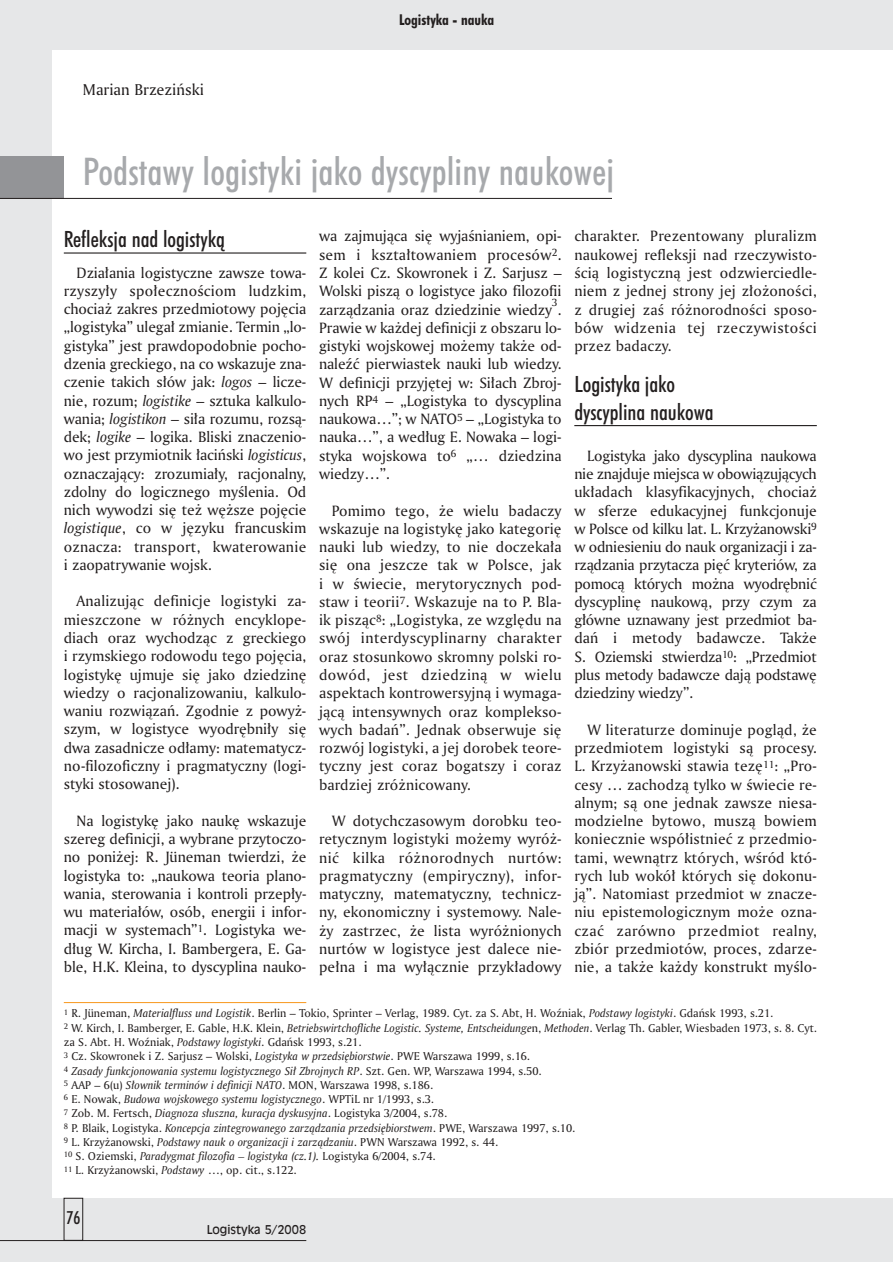
<style>
.page{position:relative;width:893px;height:1262px;background:#fff}
.page>*{position:absolute;margin:0;border:0;box-sizing:border-box;transform-origin:0 0}
.t1{font:500 condensed 38.25px "Futura PL";letter-spacing:.005em;color:#a7a9ac}
.t2{font:500 condensed 22.5px/27.8px "Futura PL";color:#231f1f}
.t3{font:500 condensed 18px "Futura PL";color:#231f1f}
.t4{font:16.5px "Amerigo PL Roman A";color:#231f1f}
.t5{font:15.75px/18.3px "Amerigo PL Roman A";color:#231f1f;text-align:justify}
.t6{font:700 condensed 15px "Futura PL";color:#231f1f}
.t7{font:12px/14.2px "Amerigo PL Roman A";color:#231f1f}
.t8{font:12px "Amerigo PL Italic A";color:#231f1f}
.t9{font:12px "Incised 901 PL";color:#231f1f}
.t10{font:10.95px "Amerigo PL Roman A";color:#231f1f}
.s1{font-family:"Amerigo PL Italic A"}
.s2{font-family:"Amerigo PL Roman A"}
</style>
<div class="page">
<div style="left:0;top:0;width:892px;height:50px;background:#e6e7e8"></div>
<div style="left:0;top:1198px;width:892px;height:63px;background:#e6e7e8"></div>
<div style="left:0;top:0;width:51px;height:1261px;background:#e6e7e8"></div>
<div style="left:64px;top:1198px;width:19px;height:42px;border:1px solid #231f1f"></div>
<hr style="left:0;top:1240px;width:306px;height:1px;background:#231f1f">
<hr style="left:64px;top:252px;width:242px;height:1px;background:#231f1f">
<hr style="left:574px;top:425px;width:242px;height:1px;background:#231f1f">
<div style="left:0;top:156px;width:64px;height:42px;background:#939497"></div>
<hr style="left:0;top:198px;width:612px;height:1px;background:#231f1f">
<hr style="left:64px;top:1002px;width:242px;height:1px;background:#f8981c">
<p class="t4" style="left:83px;top:83px;width:123px">Marian Brzeziƒski</p>
<p class="t6" style="left:399px;top:14px;width:97px">Logistyka - nauka</p>
<h1 class="t1" style="left:83px;top:158px;width:533px">Podstawy logistyki jako dyscypliny naukowej</h1>
<h2 class="t2" style="left:64px;top:228px;width:163px">Refleksja nad logistykà</h2>
<p class="t5" style="left:64px;top:265px;width:244px;text-indent:13px">Dzia∏ania logistyczne zawsze towa&shy;rzyszy∏y spo∏ecznoÊciom ludzkim, chocia˝ zakres przedmiotowy poj´cia „logistyka” ulega∏ zmianie. Termin „lo&shy;gistyka” jest prawdopodobnie pocho&shy;dzenia greckiego, na co wskazuje zna&shy;czenie takich s∏ów jak: <span class="s1">logos</span> – licze&shy;nie, rozum; <span class="s1">logistike</span> – sztuka kalkulo&shy;wania; <span class="s1">logistikon</span> – si∏a rozumu, rozsà&shy;dek; <span class="s1">logike</span> – logika. Bliski znaczenio&shy;wo jest przymiotnik ∏aciƒski <span class="s1">logisticus</span>, oznaczajàcy: zrozumia∏y, racjonalny, zdolny do logicznego myÊlenia. Od nich wywodzi si´ te˝ w´˝sze poj´cie <span class="s1">logistique</span>, co w j´zyku francuskim oznacza: transport, kwaterowanie i zaopatrywanie wojsk.</p>
<p class="t5" style="left:64px;top:593px;width:244px;text-indent:13px">Analizujàc definicje logistyki za&shy;mieszczone w ró˝nych encyklope&shy;diach oraz wychodzàc z greckiego i rzymskiego rodowodu tego poj´cia, logistyk´ ujmuje si´ jako dziedzin´ wiedzy o racjonalizowaniu, kalkulo&shy;waniu rozwiàzaƒ. Zgodnie z powy˝- szym, w logistyce wyodr´bni∏y si´ dwa zasadnicze od∏amy: matematycz&shy;no-filozoficzny i pragmatyczny (logi&shy;styki stosowanej).</p>
<p class="t5" style="left:64px;top:812px;width:244px;text-indent:13px">Na logistyk´ jako nauk´ wskazuje szereg definicji, a wybrane przytoczo&shy;no poni˝ej: R. Jüneman twierdzi, ˝e logistyka to: „naukowa teoria plano&shy;wania, sterowania i kontroli przep∏y&shy;wu materia∏ów, osób, energii i infor&shy;macji w systemach”<sup>1</sup>. Logistyka we&shy;d∏ug W. Kircha, I. Bambergera, E. Ga&shy;ble, H.K. Kleina, to dyscyplina nauko-</p>
<p class="t5" style="left:319px;top:228px;width:244px">wa zajmujàca si´ wyjaÊnianiem, opi&shy;sem i kszta∏towaniem procesów<sup>2</sup>.<br>Z kolei Cz. Skowronek i Z. Sarjusz – Wolski piszà o logistyce jako filozofii zarzàdzania oraz dziedzinie wiedzy .</p>
<p class="t10" style="left:552px;top:298px;width:7px">3</p>
<p class="t5" style="left:319px;top:320px;width:244px">Prawie w ka˝dej definicji z obszaru lo&shy;gistyki wojskowej mo˝emy tak˝e od&shy;naleêç pierwiastek nauki lub wiedzy.<br>W definicji przyj´tej w: Si∏ach Zbroj&shy;nych RP<sup>4</sup> – „Logistyka to dyscyplina naukowa…”; w NATO<sup>5</sup> – „Logistyka to nauka…”, a wed∏ug E. Nowaka – logi&shy;styka wojskowa to<sup>6</sup> „… dziedzina wiedzy…”.</p>
<p class="t5" style="left:319px;top:502px;width:244px;text-indent:13px">Pomimo tego, ˝e wielu badaczy wskazuje na logistyk´ jako kategori´ nauki lub wiedzy, to nie doczeka∏a si´ ona jeszcze tak w Polsce, jak i w Êwiecie, merytorycznych pod&shy;staw i teorii<sup>7</sup>. Wskazuje na to P. Bla&shy;ik piszàc<sup>8</sup>: „Logistyka, ze wzgl´du na swój interdyscyplinarny charakter oraz stosunkowo skromny polski ro&shy;dowód, jest dziedzinà w wielu aspektach kontrowersyjnà i wymaga&shy;jàcà intensywnych oraz komplekso&shy;wych badaƒ”. Jednak obserwuje si´ rozwój logistyki, a jej dorobek teore&shy;tyczny jest coraz bogatszy i coraz bardziej zró˝nicowany.</p>
<p class="t5" style="left:319px;top:813px;width:244px;text-indent:13px">W dotychczasowym dorobku teo&shy;retycznym logistyki mo˝emy wyró˝- niç kilka ró˝norodnych nurtów: pragmatyczny (empiryczny), infor&shy;matyczny, matematyczny, technicz&shy;ny, ekonomiczny i systemowy. Nale-˝y zastrzec, ˝e lista wyró˝nionych nurtów w logistyce jest dalece nie&shy;pe∏na i ma wy∏àcznie przyk∏adowy</p>
<p class="t5" style="left:574px;top:228px;width:244px">charakter. Prezentowany pluralizm naukowej refleksji nad rzeczywisto-Êcià logistycznà jest odzwierciedle&shy;niem z jednej strony jej z∏o˝onoÊci, z drugiej zaÊ ró˝norodnoÊci sposo&shy;bów widzenia tej rzeczywistoÊci przez badaczy.</p>
<h2 class="t2" style="left:574px;top:373px;width:141px">Logistyka jako dyscyplina naukowa</h2>
<p class="t5" style="left:574px;top:448px;width:244px;text-indent:13px">Logistyka jako dyscyplina naukowa nie znajduje miejsca w obowiàzujàcych uk∏adach klasyfikacyjnych, chocia˝ w sferze edukacyjnej funkcjonuje w Polsce od kilku lat. L. Krzy˝anowski<sup>9 </sup>w odniesieniu do nauk organizacji i za&shy;rzàdzania przytacza pi´ç kryteriów, za pomocà których mo˝na wyodr´bniç dyscyplin´ naukowà, przy czym za g∏ówne uznawany jest przedmiot ba&shy;daƒ i metody badawcze. Tak˝e S. Oziemski stwierdza<sup>10</sup>: „Przedmiot plus metody badawcze dajà podstaw´ dziedziny wiedzy”.</p>
<p class="t5" style="left:574px;top:722px;width:244px;text-indent:13px">W literaturze dominuje poglàd, ˝e przedmiotem logistyki sà procesy.<br>L. Krzy˝anowski stawia tez´<sup>11</sup>: „Pro&shy;cesy … zachodzà tylko w Êwiecie re&shy;alnym; sà one jednak zawsze niesa&shy;modzielne bytowo, muszà bowiem koniecznie wspó∏istnieç z przedmio&shy;tami, wewnàtrz których, wÊród któ&shy;rych lub wokó∏ których si´ dokonu&shy;jà”. Natomiast przedmiot w znacze&shy;niu epistemologicznym mo˝e ozna&shy;czaç zarówno przedmiot realny, zbiór przedmiotów, proces, zdarze&shy;nie, a tak˝e ka˝dy konstrukt myÊlo-</p>
<p class="t7" style="left:64px;top:1007px;width:754px"><sup>1</sup> R. Jüneman, <span class="s1">Materialfluss und Logistik</span>. Berlin – Tokio, Sprinter – Verlag, 1989. Cyt. za S. Abt, H. Woêniak, <span class="s1">Podstawy logistyki</span>. Gdaƒsk 1993, s.21.<br><sup>2</sup> W. Kirch, I. Bamberger, E. Gable, H.K. Klein, <span class="s1">Betriebswirtchofliche Logistic. Systeme, Entscheidunge</span>n, <span class="s1">Methoden</span>. Verlag Th. Gabler, Wiesbaden 1973, s. 8. Cyt. za S. Abt. H. Woêniak, <span class="s1">Podstawy logistyki</span>. Gdaƒsk 1993, s.21.<br><sup>3</sup> Cz. Skowronek i Z. Sarjusz – Wolski, <span class="s1">Logistyka w przedsi´biorstwie</span>. PWE Warszawa 1999, s.16.</p>
<p class="t8" style="left:64px;top:1066px;width:479px"><sup>4</sup> Zasady funkcjonowania systemu logistycznego Si∏ Zbrojnych RP<span class="s2">. Szt. Gen. WP, Warszawa 1994, s.50.</span></p>
<p class="t7" style="left:64px;top:1078px;width:371px"><sup>5</sup> AAP – 6(u) <span class="s1">S∏ownik terminów i definicji NATO</span>. MON, Warszawa 1998, s.186.</p>
<p class="t8" style="left:64px;top:1094px;width:371px"><sup>6</sup> <span class="s2">E. Nowak,</span> Budowa wojskowego systemu logistycznego<span class="s2">. WPTiL nr 1/1993, s.3.</span></p>
<p class="t7" style="left:64px;top:1107px;width:385px"><sup>7</sup> Zob. M. Fertsch, <span class="s1">Diagnoza s∏uszna, kuracja dyskusyjna</span>. Logistyka 3/2004, s.78.</p>
<p class="t8" style="left:64px;top:1123px;width:513px"><sup>8</sup> <span class="s2">P. Blaik, Logistyka.</span> Koncepcja zintegrowanego zarzàdzania przedsi´biorstwem<span class="s2">. PWE, Warszawa 1997, s.10.</span></p>
<p class="t7" style="left:64px;top:1135px;width:436px"><sup>9</sup> L. Krzy˝anowski, <span class="s1">Podstawy nauk o organizacji i zarzàdzaniu</span>. PWN Warszawa 1992, s. 44.</p>
<p class="t8" style="left:64px;top:1151px;width:373px"><sup>10</sup> <span class="s2">S. Oziemski,</span> Paradygmat filozofia – logistyka (cz.1). <span class="s2">Logistyka 6/2004, s.74.</span></p>
<p class="t7" style="left:64px;top:1164px;width:234px"><sup>11</sup> L. Krzy˝anowski, <span class="s1">Podstawy</span> …, op. cit., s.122.</p>
<p class="t3" style="left:66px;top:1211px;width:15px">76</p>
<p class="t9" style="left:207px;top:1225px;width:101px">Logistyka 5/2008</p>
</div>
